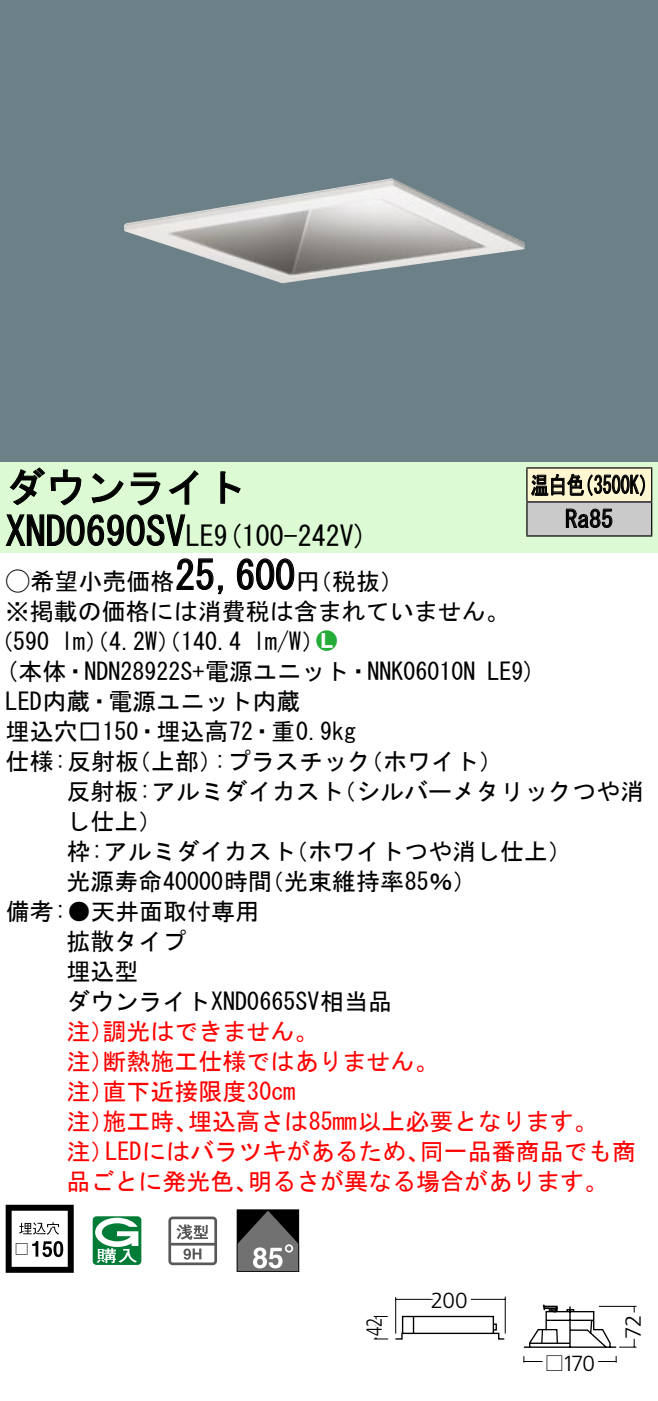
<style>
.page{position:relative;width:658px;height:1401px;background:#fff}
.page>*{position:absolute;margin:0;border:0;box-sizing:border-box;transform-origin:0 0}
.t1{font:40px "MS Gothic";color:#000}
.t2{font:28px "MS Gothic";color:#000}
.t3{font:24px/30.4px "MS Gothic";color:#000}
.t4{font:24px/30px "MS Gothic";color:#f00}
.t5{font:24px/34px "MS Gothic";color:#000;scale:.75 1}
.t6{font:24px "Ford Classification 1";color:#23ac38}
.t7{font:300 22px "Frutiger LT Std";letter-spacing:-.04em;color:#000}
.t8{font:300 22px "Frutiger LT Std";letter-spacing:-.04em;color:#000;scale:.77 1}
.t9{font:18px "Gothic MB101 Pro Regular 90 pv RKSJ H";color:#000}
.s1{font-size:28px}
.s2{font-family:"Ford Classification 1"}
.s3{color:#fff}
</style>
<div class="page">
<div style="left:0;top:0;width:658px;height:462px;background:#6c8087"></div>
<img style="left:124px;top:178px;width:401px;height:105px">
<div style="left:0;top:462px;width:658px;height:90px;background:#dcfad4"></div>
<svg style="left:9px;top:467px;width:73px;height:39px"></svg>
<svg style="left:91px;top:473px;width:33px;height:30px"></svg>
<svg style="left:130px;top:472px;width:30px;height:34px"></svg>
<svg style="left:168px;top:470px;width:30px;height:35px"></svg>
<svg style="left:220px;top:471px;width:21px;height:33px"></svg>
<svg style="left:5px;top:514px;width:181px;height:32px"></svg>
<svg style="left:176px;top:558px;width:47px;height:37px"></svg>
<svg style="left:236px;top:558px;width:59px;height:32px"></svg>
<svg style="left:6px;top:1205px;width:68px;height:68px"></svg>
<svg style="left:53px;top:1241px;width:10px;height:16px"></svg>
<svg style="left:93px;top:1216px;width:48px;height:49px"></svg>
<svg style="left:168px;top:1216px;width:49px;height:49px"></svg>
<svg style="left:237px;top:1209px;width:62px;height:63px;background:#5d5c5c"></svg>
<div style="left:527px;top:468px;width:124px;height:34px;background:#fff6d2"></div>
<div style="left:527px;top:502px;width:124px;height:34px;background:#cacaca"></div>
<hr style="left:526px;top:467px;width:126px;height:2px;background:#000">
<hr style="left:526px;top:468px;width:1px;height:33px;background:#000">
<hr style="left:651px;top:468px;width:1px;height:33px;background:#000">
<hr style="left:526px;top:501px;width:126px;height:2px;background:#000">
<hr style="left:526px;top:502px;width:1px;height:33px;background:#000">
<hr style="left:651px;top:502px;width:1px;height:33px;background:#000">
<hr style="left:526px;top:535px;width:126px;height:2px;background:#000">
<svg style="left:531px;top:473px;width:114px;height:23px"></svg>
<svg style="left:565px;top:508px;width:47px;height:20px"></svg>
<svg style="left:373px;top:1316px;width:15px;height:24px"></svg>
<svg style="left:395px;top:1296px;width:242px;height:67px"></svg>
<div style="left:439px;top:1288px;width:19px;height:24px;border:9px solid #fff;border-radius:50%"></div>
<div style="left:452px;top:1288px;width:19px;height:24px;border:9px solid #fff;border-radius:50%"></div>
<h1 class="t1" style="left:6px;top:467px;width:242px">ダウンライト</h1>
<p class="t2" style="left:214px;top:522px;width:155px">(9 100-242 (V</p>
<h1 class="t1" style="left:6px;top:511px;width:210px">XND0690SV<span class="s1">LE</span></h1>
<h1 class="t1" style="left:175px;top:555px;width:121px">25,600</h1>
<p class="t3" style="left:6px;top:566px;width:505px"><span class="s2">A</span>希望小売価格<br>※掲載の価格には消費税は含まれていません。</p>
<p class="t6" style="left:316px;top:629px;width:22px">2<span class="s3">7</span></p>
<p class="t3" style="left:296px;top:566px;width:109px">（円税抜(</p>
<p class="t3" style="left:253px;top:626px;width:73px">l m (W/</p>
<p class="t3" style="left:-11px;top:626px;width:62px">（590</p>
<p class="t3" style="left:61px;top:626px;width:182px">lm）（4.2 ）（W 140.4</p>
<p class="t5" style="left:565px;top:468px;width:65px;text-indent:-34px">温白色<br>Ra85</p>
<p class="t5" style="left:575px;top:468px;width:109px">（3500 (K</p>
<p class="t3" style="left:6px;top:656px;width:471px">(本体・NDN28922 +S 電源ユニット・NNK06010N</p>
<p class="t3" style="left:6px;top:686px;width:296px">LED内蔵・電源ユニット内蔵</p>
<p class="t3" style="left:6px;top:716px;width:352px">埋込穴□150・埋込高72・重0.9kg</p>
<p class="t3" style="left:359px;top:746px;width:145px">（ホワイト(</p>
<p class="t3" style="left:487px;top:656px;width:50px">LE (9</p>
<p class="t3" style="left:214px;top:746px;width:158px">:プラスチック</p>
<p class="t3" style="left:6px;top:746px;width:135px">仕様:反射板</p>
<p class="t3" style="left:127px;top:746px;width:97px">（上部）</p>
<p class="t3" style="left:66px;top:776px;width:279px">反射板:アルミダイカスト</p>
<p class="t3" style="left:66px;top:806px;width:97px">し仕上(</p>
<p class="t3" style="left:284px;top:836px;width:289px">（ホワイトつや消し仕上(</p>
<p class="t3" style="left:332px;top:776px;width:313px">（シルバーメタリックつや消</p>
<p class="t3" style="left:260px;top:836px;width:218px;text-indent:-193px">枠:アルミダイカスト<br>（光束維持率85％(</p>
<p class="t3" style="left:66px;top:866px;width:207px">光源寿命40000時間</p>
<p class="t3" style="left:6px;top:896px;width:255px">備考 ●: 天井面取付専用</p>
<p class="t3" style="left:66px;top:926px;width:121px">拡散タイプ</p>
<p class="t3" style="left:66px;top:956px;width:74px">埋込型</p>
<p class="t3" style="left:66px;top:986px;width:327px">ダウンライトXND0665SV相当品</p>
<p class="t4" style="left:102px;top:1016px;width:217px">調光はできません。</p>
<p class="t4" style="left:102px;top:1016px;width:337px;text-indent:-36px">注）<br>断熱施工仕様ではありません。</p>
<p class="t4" style="left:102px;top:1046px;width:194px;text-indent:-36px">注）<br>直下近接限度30cm</p>
<p class="t4" style="left:66px;top:1076px;width:49px">注）</p>
<p class="t4" style="left:188px;top:1106px;width:411px">埋込高さは85mm以上必要となります。</p>
<p class="t4" style="left:102px;top:1106px;width:97px">施工時、</p>
<p class="t4" style="left:66px;top:1106px;width:49px">注）</p>
<p class="t4" style="left:66px;top:1136px;width:49px">注）</p>
<p class="t4" style="left:105px;top:1136px;width:326px">LEDにはバラツキがあるため、</p>
<p class="t4" style="left:420px;top:1136px;width:217px">同一品番商品でも商</p>
<p class="t4" style="left:66px;top:1166px;width:193px">品ごとに発光色、</p>
<p class="t4" style="left:248px;top:1166px;width:362px">明るさが異なる場合があります。</p>
<p class="t7" style="left:431px;top:1288px;width:38px">200</p>
<p class="t8" style="left:362px;top:1336px;width:25px;rotate:-90deg">42</p>
<p class="t7" style="left:621px;top:1339px;width:26px;rotate:-90deg">72</p>
<p class="t7" style="left:562px;top:1351px;width:34px">170</p>
<p class="t9" style="left:545px;top:1348px;width:19px">□</p>
</div>
